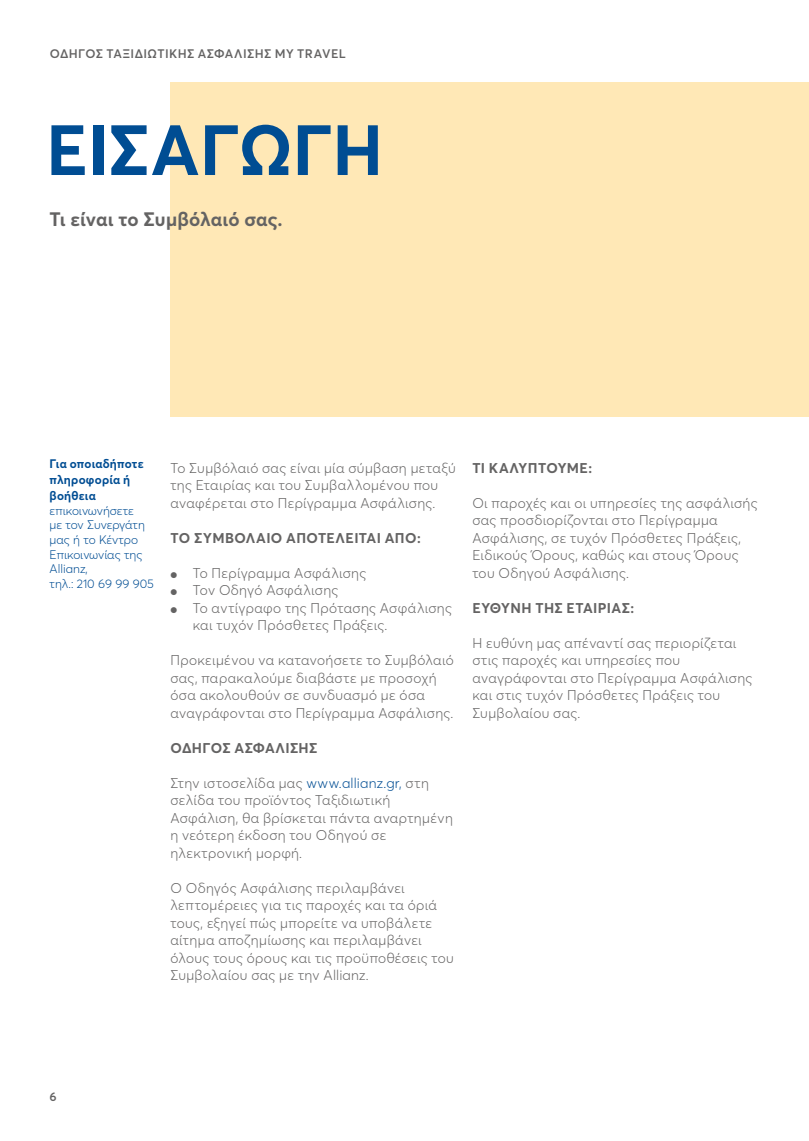
<style>
.page{position:relative;width:809px;height:1141px;background:#fff}
.page>*{position:absolute;margin:0;border:0;box-sizing:border-box;transform-origin:0 0}
.t1{font:700 70px "Averta";letter-spacing:-.005em;color:#004d93}
.t2{font:700 19.25px "Averta";letter-spacing:.01em;color:#646363}
.t3{font:300 14px/17.5px "Averta";letter-spacing:.025em;color:#646363}
.t4{font:700 14px "Averta";letter-spacing:.025em;color:#646363}
.t5{font:300 12.25px/14.7px "Averta";color:#004d93}
.t6{font:600 12.25px "Averta";letter-spacing:.03em;color:#646363}
.t7{font:700 12.25px/15.8px "Averta";letter-spacing:.02em;color:#004d93}
.s1{font-weight:600;font-size:10.5px}
.s2{color:#004d93}
</style>
<div class="page">
<div style="left:170px;top:82px;width:639px;height:334px;background:#ffe8b6"></div>
<p class="t6" style="left:50px;top:45px;width:297px">ΟΔΗΓΌΣ ΤΑΞΙΔΙΩΤΙΚΉΣ ΑΣΦΆΛΙΣΗΣ MY TRAVEL</p>
<h1 class="t1" style="left:46px;top:101px;width:338px">ΕΙΣΑΓΩΓΗ</h1>
<h2 class="t2" style="left:50px;top:205px;width:235px">Τι είναι το Συμβόλαιό σας.</h2>
<p class="t7" style="left:50px;top:456px;width:96px">Για οποιαδήποτε πληροφορία ή βοήθεια</p>
<p class="t5" style="left:50px;top:502px;width:106px">επικοινωνήσετε<br>με τον Συνεργάτη μας ή το Κέντρο<br>Επικοινωνίας της<br>Allianz,<br>τηλ.: 210 69 99 905</p>
<p class="t3" style="left:170px;top:458px;width:287px">Το Συμβόλαιό σας είναι μία σύμβαση μεταξύ της Εταιρίας και του Συμβαλλομένου που αναφέρεται στο Περίγραμμα Ασφάλισης.</p>
<p class="t4" style="left:170px;top:528px;width:252px">ΤΟ ΣΥΜΒOΛΑΙΟ ΑΠΟΤΕΛΕIΤΑΙ ΑΠO:</p>
<p class="t3" style="left:170px;top:563px;width:197px"><span class="s1">●</span> Το Περίγραμμα Ασφάλισης</p>
<p class="t3" style="left:170px;top:581px;width:169px"><span class="s1">●</span> Tον Οδηγό Ασφάλισης</p>
<p class="t3" style="left:193px;top:598px;width:261px;text-indent:-22px"><span class="s1">●</span> Το αντίγραφο της Πρότασης Ασφάλισης και τυχόν Πρόσθετες Πράξεις.</p>
<p class="t3" style="left:170px;top:651px;width:285px">Προκειμένου να κατανοήσετε το Συμβόλαιό σας, παρακαλούμε διαβάστε με προσοχή όσα ακολουθούν σε συνδυασμό με όσα αναγράφονται στο Περίγραμμα Ασφάλισης.</p>
<p class="t4" style="left:170px;top:738px;width:148px">ΟΔΗΓOΣ ΑΣΦAΛΙΣΗΣ</p>
<p class="t3" style="left:170px;top:773px;width:284px">Στην ιστοσελίδα μας <span class="s2">www.allianz.gr,</span> στη σελίδα του προϊόντος Ταξιδιωτική Ασφάλιση, θα βρίσκεται πάντα αναρτημένη η νεότερη έκδοση του Οδηγού σε ηλεκτρονική μορφή.</p>
<p class="t3" style="left:170px;top:878px;width:285px">Ο Οδηγός Ασφάλισης περιλαμβάνει λεπτομέρειες για τις παροχές και τα όριά τους, εξηγεί πώς μπορείτε να υποβάλετε αίτημα αποζημίωσης και περιλαμβάνει όλους τους όρους και τις προϋποθέσεις του Συμβολαίου σας με την Allianz.</p>
<p class="t4" style="left:472px;top:458px;width:121px">ΤΙ ΚΑΛYΠΤΟΥΜΕ:</p>
<p class="t3" style="left:472px;top:493px;width:287px">Οι παροχές και οι υπηρεσίες της ασφάλισής σας προσδιορίζονται στο Περίγραμμα Ασφάλισης, σε τυχόν Πρόσθετες Πράξεις, Ειδικούς Όρους, καθώς και στους Όρους του Οδηγού Ασφάλισης.</p>
<p class="t4" style="left:472px;top:598px;width:163px">ΕΥΘYΝΗ ΤΗΣ ΕΤΑΙΡIΑΣ:</p>
<p class="t3" style="left:472px;top:633px;width:281px">Η ευθύνη μας απέναντί σας περιορίζεται στις παροχές και υπηρεσίες που αναγράφονται στο Περίγραμμα Aσφάλισης και στις τυχόν Πρόσθετες Πράξεις του<br>Συμβολαίου σας.</p>
<p class="t6" style="left:50px;top:1088px;width:9px">6</p>
</div>
